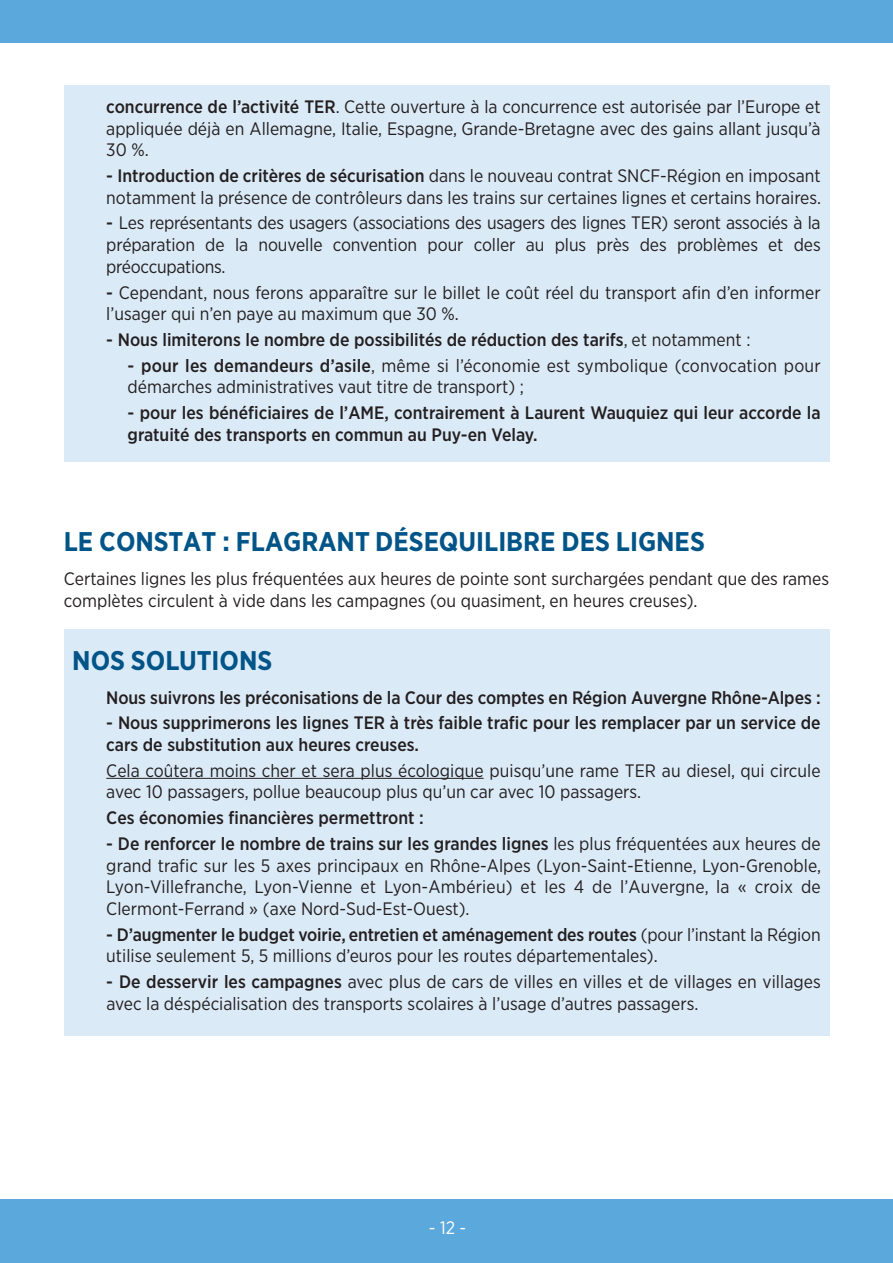
<style>
.page{position:relative;width:893px;height:1263px;background:#fff}
.page>*{position:absolute;margin:0;border:0;box-sizing:border-box;transform-origin:0 0}
.t1{font:700 27px "Gotham Narrow";color:#015487}
.t2{font:18px/21.6px "Gotham Narrow";color:#231f20}
.t3{font:500 18px/21.6px "Gotham Narrow";color:#231f20}
.t4{font:18px "Gotham Narrow";color:#fff}
.s1{font-weight:500}
.s2{font-weight:400}
</style>
<div class="page">
<div style="left:64px;top:85px;width:765px;height:377px;background:#dbeaf7"></div>
<div style="left:64px;top:630px;width:765px;height:406px;background:#dbeaf7"></div>
<hr style="left:106px;top:778px;width:378px;height:1px;background:#231f20">
<div style="left:0;top:0;width:893px;height:43px;background:#5ba8dc"></div>
<div style="left:0;top:1199px;width:893px;height:64px;background:#5ba8dc"></div>
<p class="t2" style="left:106px;top:95px;width:716px;text-align:justify"><span class="s1">concurrence de l’activité TER</span>. Cette ouverture à la concurrence est autorisée par l’europe et appliquée déjà en allemagne, italie, espagne, Grande-Bretagne avec des gains allant jusqu’à 30 %.</p>
<p class="t2" style="left:106px;top:165px;width:716px"><span class="s1">- introduction de critères de sécurisation</span> dans le nouveau contrat SNCF-région en imposant notamment la présence de contrôleurs dans les trains sur certaines lignes et certains horaires.</p>
<p class="t2" style="left:106px;top:212px;width:716px;text-align:justify"><span class="s1">-</span> Les représentants des usagers (associations des usagers des lignes Ter) seront associés à la préparation de la nouvelle convention pour coller au plus près des problèmes et des préoccupations.</p>
<p class="t2" style="left:106px;top:281px;width:716px"><span class="s1">-</span> Cependant, nous ferons apparaître sur le billet le coût réel du transport afin d’en informer l’usager qui n’en paye au maximum que 30 %.</p>
<p class="t3" style="left:106px;top:329px;width:646px">- nous limiterons le nombre de possibilités de réduction des tarifs<span class="s2">, et notamment :</span></p>
<p class="t2" style="left:128px;top:354px;width:695px"><span class="s1">- pour les demandeurs d’asile</span>, même si l’économie est symbolique (convocation pour démarches administratives vaut titre de transport) ;</p>
<p class="t3" style="left:128px;top:402px;width:695px">- pour les bénéficiaires de l’AME, contrairement à Laurent Wauquiez qui leur accorde la gratuité des transports en commun au Puy-en velay.</p>
<h1 class="t1" style="left:64px;top:525px;width:643px">LE CONSTAT : FLAGRANT DÉSEQUILIBRE DES LIGNES</h1>
<p class="t2" style="left:64px;top:568px;width:767px">Certaines lignes les plus fréquentées aux heures de pointe sont surchargées pendant que des rames complètes circulent à vide dans les campagnes (ou quasiment, en heures creuses).</p>
<h1 class="t1" style="left:72px;top:643px;width:202px">NOS SOLUTIONS</h1>
<p class="t3" style="left:106px;top:686px;width:716px">nous suivrons les préconisations de la cour des comptes en Région Auvergne Rhône-Alpes :</p>
<p class="t3" style="left:106px;top:712px;width:716px">- nous supprimerons les lignes TER à très faible trafic pour les remplacer par un service de cars de substitution aux heures creuses.</p>
<p class="t2" style="left:106px;top:759px;width:716px">Cela coûtera moins cher et sera plus écologique puisqu’une rame Ter au diesel, qui circule avec 10 passagers, pollue beaucoup plus qu’un car avec 10 passagers.</p>
<p class="t3" style="left:106px;top:807px;width:319px">ces économies financières permettront :</p>
<p class="t2" style="left:106px;top:833px;width:716px;text-align:justify"><span class="s1">- De renforcer le nombre de trains sur les grandes lignes</span> les plus fréquentées aux heures de grand trafic sur les 5 axes principaux en rhône-alpes (Lyon-Saint-etienne, Lyon-Grenoble, Lyon-Villefranche, Lyon-Vienne et Lyon-ambérieu) et les 4 de l’auvergne, la « croix de Clermont-Ferrand » (axe Nord-Sud-est-ouest).</p>
<p class="t2" style="left:106px;top:923px;width:716px"><span class="s1">- D’augmenter le budget voirie, entretien et aménagement des routes</span> (pour l’instant la région utilise seulement 5, 5 millions d’euros pour les routes départementales).</p>
<p class="t2" style="left:106px;top:971px;width:716px"><span class="s1">- De desservir les campagnes</span> avec plus de cars de villes en villes et de villages en villages avec la déspécialisation des transports scolaires à l’usage d’autres passagers.</p>
<p class="t4" style="left:429px;top:1217px;width:39px">-12-</p>
</div>
